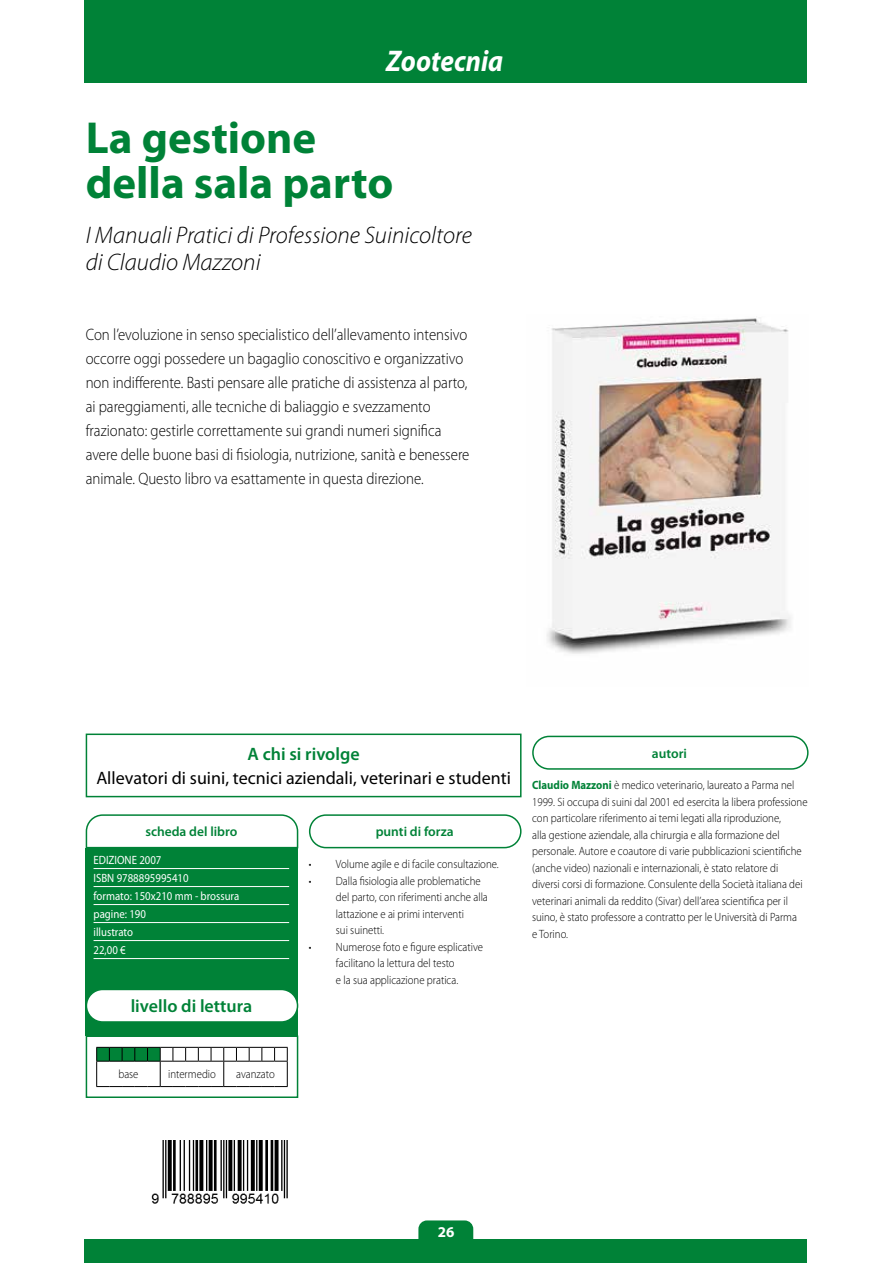
<style>
.page{position:relative;width:893px;height:1263px;background:#fff}
.page>*{position:absolute;margin:0;border:0;box-sizing:border-box;transform-origin:0 0}
.t1{font:700 45px/45px "Myriad Pro";color:#008237}
.t2{font:italic 700 30px "Myriad Pro";color:#fff;scale:.9 1}
.t3{font:italic 300 24px/27px "Myriad Pro";color:#000}
.t4{font:18px "Myriad Pro";color:#000}
.t5{font:600 18px "Myriad Pro";color:#008237}
.t6{font:300 16.5px/24px "Myriad Pro";color:#000;scale:.9 1}
.t7{font:700 15px "Myriad Pro";color:#fff}
.t8{font:600 13.5px "Myriad Pro";color:#008237}
.t9{font:300 12px/16.5px "Myriad Pro";color:#000;scale:.9 1}
.t10{font:12px/18px "Myriad Pro";color:#fff;scale:.9 1}
.s1{font-weight:700;color:#008237}
</style>
<div class="page">
<div style="left:84px;top:0;width:723px;height:83px;background:#008237"></div>
<div style="left:84px;top:1239px;width:723px;height:24px;background:#008237"></div>
<div style="left:418px;top:1220px;width:55px;height:43px;background:#008237;border-radius:9px"></div>
<div style="left:86px;top:1035px;width:212px;height:63px;border:2px solid #008237"></div>
<div style="left:309px;top:814px;width:213px;height:34px;border:2px solid #008237;border-radius:16px"></div>
<div style="left:532px;top:736px;width:277px;height:34px;border:2px solid #008237;border-radius:16px"></div>
<svg style="left:85px;top:814px;width:214px;height:35px"></svg>
<svg style="left:96px;top:1047px;width:192px;height:40px"></svg>
<div style="left:86px;top:733px;width:436px;height:64px;border:2px solid #008237"></div>
<img style="left:151px;top:1141px;width:137px;height:63px">
<img style="left:547px;top:318px;width:244px;height:336px">
<div style="left:85px;top:848px;width:213px;height:187px;background:#008237"></div>
<hr style="left:94px;top:868px;width:195px;height:1px;background:#fff">
<hr style="left:94px;top:886px;width:195px;height:1px;background:#fff">
<hr style="left:94px;top:904px;width:195px;height:1px;background:#fff">
<hr style="left:94px;top:922px;width:195px;height:1px;background:#fff">
<hr style="left:94px;top:940px;width:195px;height:1px;background:#fff">
<hr style="left:94px;top:958px;width:195px;height:1px;background:#fff">
<div style="left:86px;top:989px;width:212px;height:33px;background:#fff;border-radius:16px"></div>
<div style="left:86px;top:989px;width:212px;height:34px;border:2px solid #008237;border-radius:16px"></div>
<h2 class="t2" style="left:386px;top:41px;width:131px">Zootecnia</h2>
<h1 class="t1" style="left:86px;top:116px;width:309px">La gestione della sala parto</h1>
<h3 class="t3" style="left:86px;top:222px;width:388px">I Manuali Pratici di Professione Suinicoltore di Claudio Mazzoni</h3>
<p class="t6" style="left:86px;top:322px;width:428px">Con l’evoluzione in senso specialistico dell’allevamento intensivo occorre oggi possedere un bagaglio conoscitivo e organizzativo non indifferente. Basti pensare alle pratiche di assistenza al parto, ai pareggiamenti, alle tecniche di baliaggio e svezzamento frazionato: gestirle correttamente sui grandi numeri significa avere delle buone basi di fisiologia, nutrizione, sanità e benessere animale. Questo libro va esattamente in questa direzione.</p>
<h3 class="t5" style="left:248px;top:744px;width:114px">A chi si rivolge</h3>
<h3 class="t4" style="left:96px;top:767px;width:416px">Allevatori di suini, tecnici aziendali, veterinari e studenti</h3>
<p class="t8" style="left:145px;top:824px;width:94px">scheda del libro</p>
<p class="t8" style="left:376px;top:824px;width:79px">punti di forza</p>
<p class="t10" style="left:94px;top:851px;width:163px">EDIZIONE 2007<br>ISBN 9788895995410<br>formato: 150x210 mm - brossura pagine: 190<br>illustrato<br>22,00 €</p>
<p class="t9" style="left:309px;top:856px;width:212px">• Volume agile e di facile consultazione.</p>
<p class="t9" style="left:336px;top:872px;width:170px;text-indent:-27px">• Dalla fisiologia alle problematiche del parto, con riferimenti anche alla lattazione e ai primi interventi<br>sui suinetti.</p>
<p class="t9" style="left:309px;top:938px;width:195px;text-align:center">• Numerose foto e figure esplicative facilitano la lettura del testo<br>e la sua applicazione pratica.</p>
<h3 class="t5" style="left:131px;top:996px;width:123px">livello di lettura</h3>
<p class="t8" style="left:652px;top:746px;width:37px">autori</p>
<p class="t9" style="left:532px;top:777px;width:307px"><span class="s1">Claudio Mazzoni</span> è medico veterinario, laureato a Parma nel 1999. Si occupa di suini dal 2001 ed esercita la libera professione con particolare riferimento ai temi legati alla riproduzione,<br>alla gestione aziendale, alla chirurgia e alla formazione del personale. Autore e coautore di varie pubblicazioni scientifiche (anche video) nazionali e internazionali, è stato relatore di diversi corsi di formazione. Consulente della Società italiana dei veterinari animali da reddito (Sivar) dell’area scientifica per il suino, è stato professore a contratto per le Università di Parma<br>e Torino.</p>
<p class="t9" style="left:118px;top:1066px;width:24px">base</p>
<p class="t9" style="left:168px;top:1066px;width:55px">intermedio</p>
<p class="t9" style="left:236px;top:1066px;width:44px">avanzato</p>
<p class="t7" style="left:438px;top:1223px;width:18px">26</p>
</div>
